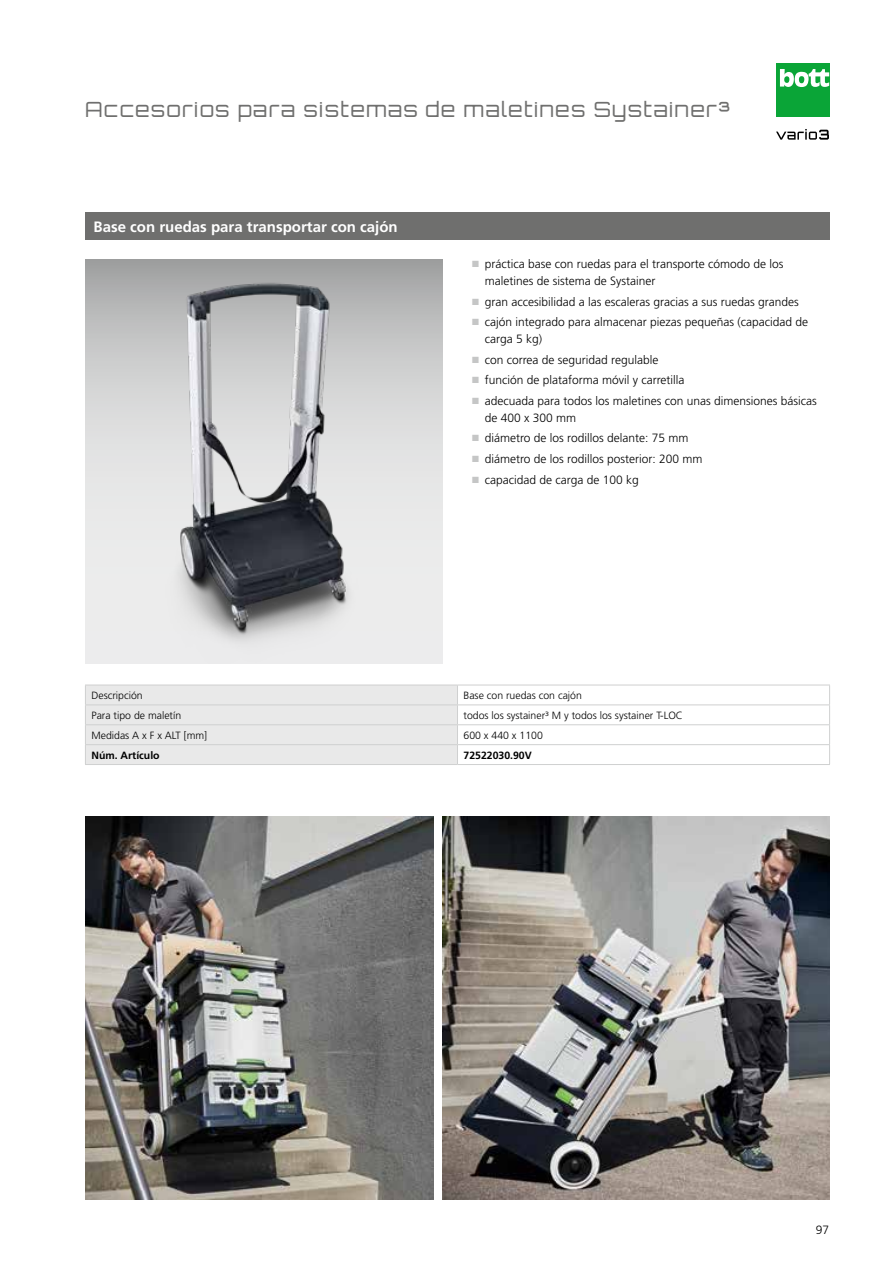
<style>
.page{position:relative;width:893px;height:1263px;background:#fff}
.page>*{position:absolute;margin:0;border:0;box-sizing:border-box;transform-origin:0 0}
.t1{font:300 21px "Orbitron CE";letter-spacing:.06em;color:#6f6f6e}
.t2{font:700 15px "Frutiger LT Pro";color:#fff}
.t3{font:300 12px/16.5px "Frutiger LT Pro";color:#000}
.t4{font:300 10.5px "Frutiger LT Pro";color:#000}
.t5{font:700 10.5px "Frutiger LT Pro";color:#000}
.s1{color:#c5c6c6}
</style>
<div class="page">
<div style="left:776px;top:64px;width:53px;height:53px;background:#0aa537"></div>
<svg style="left:780px;top:69px;width:49px;height:18px"></svg>
<svg style="left:776px;top:129px;width:53px;height:11px"></svg>
<svg style="left:85px;top:259px;width:357px;height:404px;background:#d8d9d9"></svg>
<img style="left:113px;top:259px;width:293px;height:404px">
<img style="left:442px;top:816px;width:388px;height:383px">
<img style="left:85px;top:816px;width:349px;height:383px">
<hr style="left:457px;top:685px;width:373px;height:1px;background:#cfd0d0">
<hr style="left:457px;top:704px;width:373px;height:1px;background:#cfd0d0">
<hr style="left:457px;top:724px;width:373px;height:1px;background:#cfd0d0">
<hr style="left:85px;top:764px;width:372px;height:1px;background:#cfd0d0">
<hr style="left:457px;top:744px;width:373px;height:1px;background:#cfd0d0">
<div style="left:85px;top:685px;width:373px;height:79px;background:#e9e9e9"></div>
<svg style="left:829px;top:686px;width:1px;height:78px"></svg>
<hr style="left:457px;top:764px;width:373px;height:1px;background:#cfd0d0">
<div style="left:85px;top:213px;width:744px;height:27px;background:#6f6f6e"></div>
<h1 class="t1" style="left:85px;top:97px;width:647px">Accesorios para sistemas de maletines Systainer³</h1>
<p class="t2" style="left:94px;top:218px;width:306px">Base con ruedas para transportar con cajón</p>
<p class="t3" style="left:485px;top:256px;width:300px;text-indent:-13px"><span class="s1">■</span> práctica base con ruedas para el transporte cómodo de los maletines de sistema de Systainer</p>
<p class="t3" style="left:472px;top:293px;width:328px"><span class="s1">■</span> gran accesibilidad a las escaleras gracias a sus ruedas grandes</p>
<p class="t3" style="left:485px;top:314px;width:325px;text-indent:-13px"><span class="s1">■</span> cajón integrado para almacenar piezas pequeñas (capacidad de carga 5 kg)</p>
<p class="t3" style="left:472px;top:351px;width:188px"><span class="s1">■</span> con correa de seguridad regulable</p>
<p class="t3" style="left:472px;top:372px;width:214px"><span class="s1">■</span> función de plataforma móvil y carretilla</p>
<p class="t3" style="left:485px;top:393px;width:334px;text-indent:-13px"><span class="s1">■</span> adecuada para todos los maletines con unas dimensiones básicas de 400 x 300 mm</p>
<p class="t3" style="left:472px;top:430px;width:218px"><span class="s1">■</span> diámetro de los rodillos delante: 75 mm</p>
<p class="t3" style="left:472px;top:451px;width:232px"><span class="s1">■</span> diámetro de los rodillos posterior: 200 mm</p>
<p class="t3" style="left:472px;top:472px;width:168px"><span class="s1">■</span> capacidad de carga de 100 kg</p>
<p class="t4" style="left:91px;top:689px;width:53px">Descripción</p>
<p class="t4" style="left:463px;top:689px;width:120px">Base con ruedas con cajón</p>
<p class="t4" style="left:91px;top:709px;width:91px">Para tipo de maletín</p>
<p class="t4" style="left:463px;top:709px;width:221px">todos los systainer³ M y todos los systainer T-LOC</p>
<p class="t4" style="left:91px;top:729px;width:117px">Medidas A x F x ALT [mm]</p>
<p class="t4" style="left:463px;top:729px;width:81px">600 x 440 x 1100</p>
<p class="t5" style="left:91px;top:749px;width:70px">Núm. Artículo</p>
<p class="t5" style="left:463px;top:749px;width:70px">72522030.90V</p>
<p class="t3" style="left:816px;top:1221px;width:15px">97</p>
</div>
